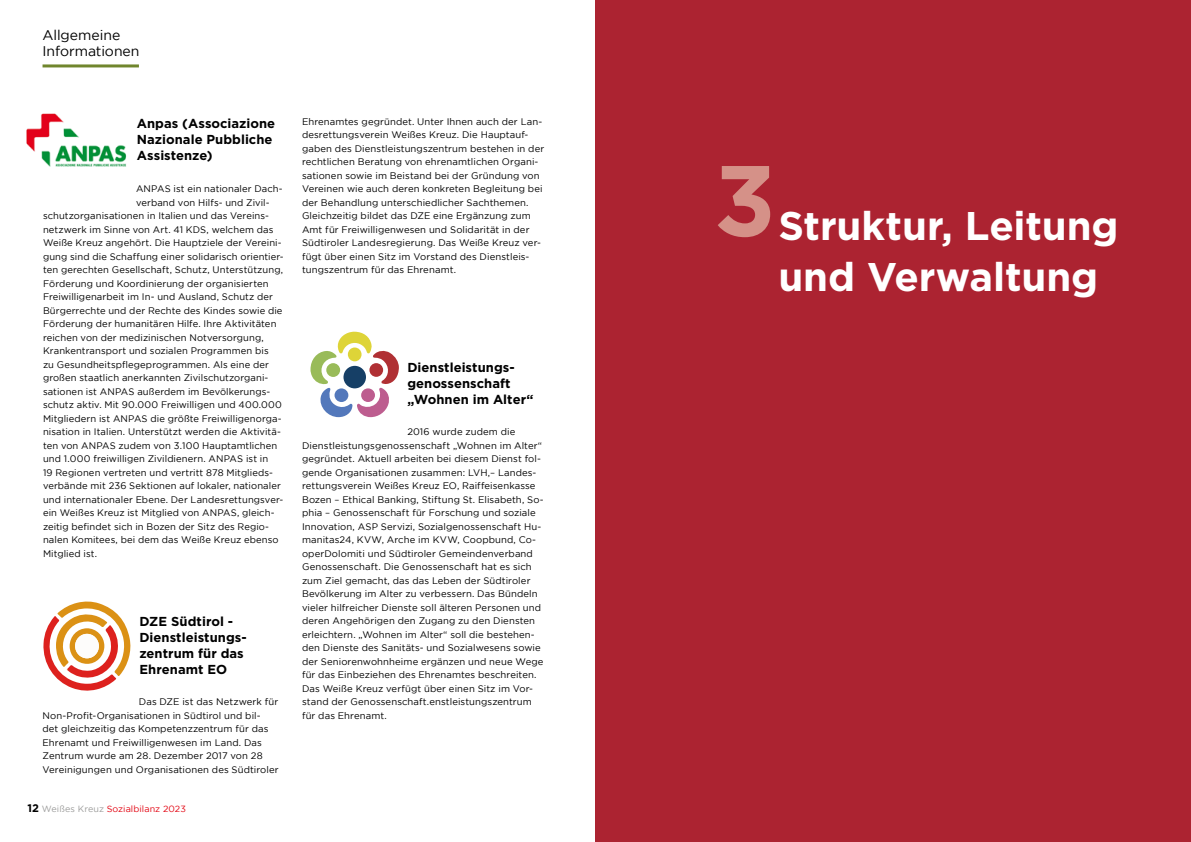
<style>
.page{position:relative;width:1191px;height:842px;background:#fff}
.page>*{position:absolute;margin:0;border:0;box-sizing:border-box;transform-origin:0 0}
.t1{font:700 100px "Gotham";color:#d59188}
.t2{font:700 40px/51px "Gotham";color:#fff}
.t3{font:14px/16px "Gotham";letter-spacing:-.005em;color:#000}
.t4{font:700 13px/16px "Gotham";letter-spacing:.005em;color:#000}
.t5{font:9.5px/13.5px "Gotham";letter-spacing:.01em;color:#000}
.t6{font:9px "Gotham";letter-spacing:.01em;color:#e30613}
.s1{font-weight:700;font-size:11px;color:#000}
.s2{color:#9d9d9c}
</style>
<div class="page">
<hr style="left:43px;top:64px;width:96px;height:3px;background:#70862d">
<svg style="left:43px;top:601px;width:88px;height:90px"></svg>
<div style="left:75px;top:634px;width:24px;height:24px;background:#fdfcfb;border-radius:50%"></div>
<img style="left:26px;top:113px;width:101px;height:54px">
<svg style="left:396px;top:516px;width:4px;height:5px"></svg>
<svg style="left:310px;top:332px;width:89px;height:85px"></svg>
<div style="left:343px;top:366px;width:23px;height:22px;background:#163f66;border-radius:50%"></div>
<div style="left:326px;top:363px;width:14px;height:14px;background:#99bb59;border-radius:50%"></div>
<div style="left:348px;top:347px;width:13px;height:14px;background:#ded438;border-radius:50%"></div>
<div style="left:369px;top:363px;width:14px;height:14px;background:#b03034;border-radius:50%"></div>
<div style="left:334px;top:388px;width:14px;height:14px;background:#5378bb;border-radius:50%"></div>
<div style="left:361px;top:388px;width:14px;height:14px;background:#bd5d8f;border-radius:50%"></div>
<div style="left:595px;top:0;width:596px;height:842px;background:#ac2331"></div>
<h3 class="t3" style="left:43px;top:27px;width:99px">Allgemeine<br>Informationen</h3>
<h3 class="t4" style="left:137px;top:115px;width:140px">Anpas (Associazione<br>Nazionale Pubbliche<br>Assistenze)</h3>
<p class="t5" style="left:302px;top:115px;width:244px">Ehrenamtes gegründet. Unter Ihnen auch der Lan&shy;desrettungsverein Weißes Kreuz. Die Hauptauf&shy;gaben des Dienstleistungszentrum bestehen in der rechtlichen Beratung von ehrenamtlichen Organi&shy;sationen sowie im Beistand bei der Gründung von Vereinen wie auch deren konkreten Begleitung bei der Behandlung unterschiedlicher Sachthemen.<br>Gleichzeitig bildet das DZE eine Ergänzung zum Amt für Freiwilligenwesen und Solidarität in der Südtiroler Landesregierung. Das Weiße Kreuz ver&shy;fügt über einen Sitz im Vorstand des Dienstleis&shy;tungszentrum für das Ehrenamt.</p>
<p class="t5" style="left:136px;top:182px;width:148px">ANPAS ist ein nationaler Dach-</p>
<p class="t5" style="left:136px;top:196px;width:135px">verband von Hilfs- und Zivil-</p>
<p class="t5" style="left:43px;top:209px;width:227px">schutzorganisationen in Italien und das Vereins-</p>
<p class="t5" style="left:43px;top:223px;width:232px">netzwerk im Sinne von Art. 41 KDS, welchem das</p>
<p class="t5" style="left:43px;top:236px;width:240px">Weiße Kreuz angehört. Die Hauptziele der Vereini-</p>
<p class="t5" style="left:43px;top:250px;width:242px">gung sind die Schaffung einer solidarisch orientier-</p>
<p class="t5" style="left:43px;top:263px;width:241px">ten gerechten Gesellschaft, Schutz, Unterstützung,</p>
<p class="t5" style="left:43px;top:277px;width:227px">Förderung und Koordinierung der organisierten</p>
<p class="t5" style="left:43px;top:290px;width:231px">Freiwilligenarbeit im In- und Ausland, Schutz der</p>
<p class="t5" style="left:43px;top:304px;width:241px">Bürgerrechte und der Rechte des Kindes sowie die</p>
<p class="t5" style="left:43px;top:317px;width:235px">Förderung der humanitären Hilfe. Ihre Aktivitäten</p>
<p class="t5" style="left:43px;top:331px;width:222px">reichen von der medizinischen Notversorgung,</p>
<p class="t5" style="left:43px;top:344px;width:227px">Krankentransport und sozialen Programmen bis</p>
<p class="t5" style="left:43px;top:358px;width:227px">zu Gesundheitspflegeprogrammen. Als eine der</p>
<p class="t5" style="left:43px;top:371px;width:227px">großen staatlich anerkannten Zivilschutzorgani-</p>
<p class="t5" style="left:43px;top:385px;width:229px">sationen ist ANPAS außerdem im Bevölkerungs-</p>
<p class="t5" style="left:43px;top:398px;width:240px">schutz aktiv. Mit 90.000 Freiwilligen und 400.000</p>
<p class="t5" style="left:43px;top:412px;width:240px">Mitgliedern ist ANPAS die größte Freiwilligenorga-</p>
<p class="t5" style="left:43px;top:425px;width:239px">nisation in Italien. Unterstützt werden die Aktivitä-</p>
<p class="t5" style="left:43px;top:439px;width:236px">ten von ANPAS zudem von 3.100 Hauptamtlichen</p>
<p class="t5" style="left:43px;top:452px;width:227px">und 1.000 freiwilligen Zivildienern. ANPAS ist in</p>
<p class="t5" style="left:43px;top:466px;width:231px">19 Regionen vertreten und vertritt 878 Mitglieds-</p>
<p class="t5" style="left:43px;top:479px;width:239px">verbände mit 236 Sektionen auf lokaler, nationaler</p>
<p class="t5" style="left:43px;top:493px;width:242px">und internationaler Ebene. Der Landesrettungsver-</p>
<p class="t5" style="left:43px;top:506px;width:233px">ein Weißes Kreuz ist Mitglied von ANPAS, gleich-</p>
<p class="t5" style="left:43px;top:520px;width:228px">zeitig befindet sich in Bozen der Sitz des Regio-</p>
<p class="t5" style="left:43px;top:533px;width:237px">nalen Komitees, bei dem das Weiße Kreuz ebenso</p>
<p class="t5" style="left:43px;top:547px;width:56px">Mitglied ist.</p>
<h3 class="t4" style="left:407px;top:359px;width:128px">Dienstleistungs&shy;genossenschaft „Wohnen im Alter“</h3>
<p class="t5" style="left:302px;top:425px;width:243px;text-indent:105px">2016 wurde zudem die Dienstleistungsgenossenschaft „Wohnen im Alter“ gegründet. Aktuell arbeiten bei diesem Dienst fol&shy;gende Organisationen zusammen: LVH,– Landes&shy;rettungsverein Weißes Kreuz EO, Raiffeisenkasse Bozen – Ethical Banking, Stiftung St. Elisabeth, So&shy;phia – Genossenschaft für Forschung und soziale Innovation, ASP Servizi, Sozialgenossenschaft Hu&shy;manitas24, KVW, Arche im KVW, Coopbund, Co&shy;operDolomiti und Südtiroler Gemeindenverband Genossenschaft. Die Genossenschaft hat es sich zum Ziel gemacht, das das Leben der Südtiroler Bevölkerung im Alter zu verbessern. Das Bündeln vieler hilfreicher Dienste soll älteren Personen und deren Angehörigen den Zugang zu den Diensten erleichtern. „Wohnen im Alter“ soll die bestehen&shy;den Dienste des Sanitäts- und Sozialwesens sowie der Seniorenwohnheime ergänzen und neue Wege für das Einbeziehen des Ehrenamtes beschreiten.<br>Das Weiße Kreuz verfügt über einen Sitz im Vor&shy;stand der Genossenschaft.enstleistungszentrum für das Ehrenamt.</p>
<h3 class="t4" style="left:139px;top:613px;width:109px">DZE Südtirol -<br>Dienstleistungs&shy;zentrum für das<br>Ehrenamt EO</h3>
<p class="t5" style="left:43px;top:695px;width:238px;text-indent:96px">Das DZE ist das Netzwerk für Non-Profit-Organisationen in Südtirol und bil&shy;det gleichzeitig das Kompetenzzentrum für das Ehrenamt und Freiwilligenwesen im Land. Das Zentrum wurde am 28. Dezember 2017 von 28<br>Vereinigungen und Organisationen des Südtiroler</p>
<p class="t6" style="left:27px;top:804px;width:160px"><span class="s1">12</span> <span class="s2">Weißes Kreuz</span> Sozialbilanz 2023</p>
<h1 class="t1" style="left:714px;top:143px;width:64px">3</h1>
<h2 class="t2" style="left:778px;top:200px;width:342px">Struktur, Leitung und Verwaltung</h2>
</div>
